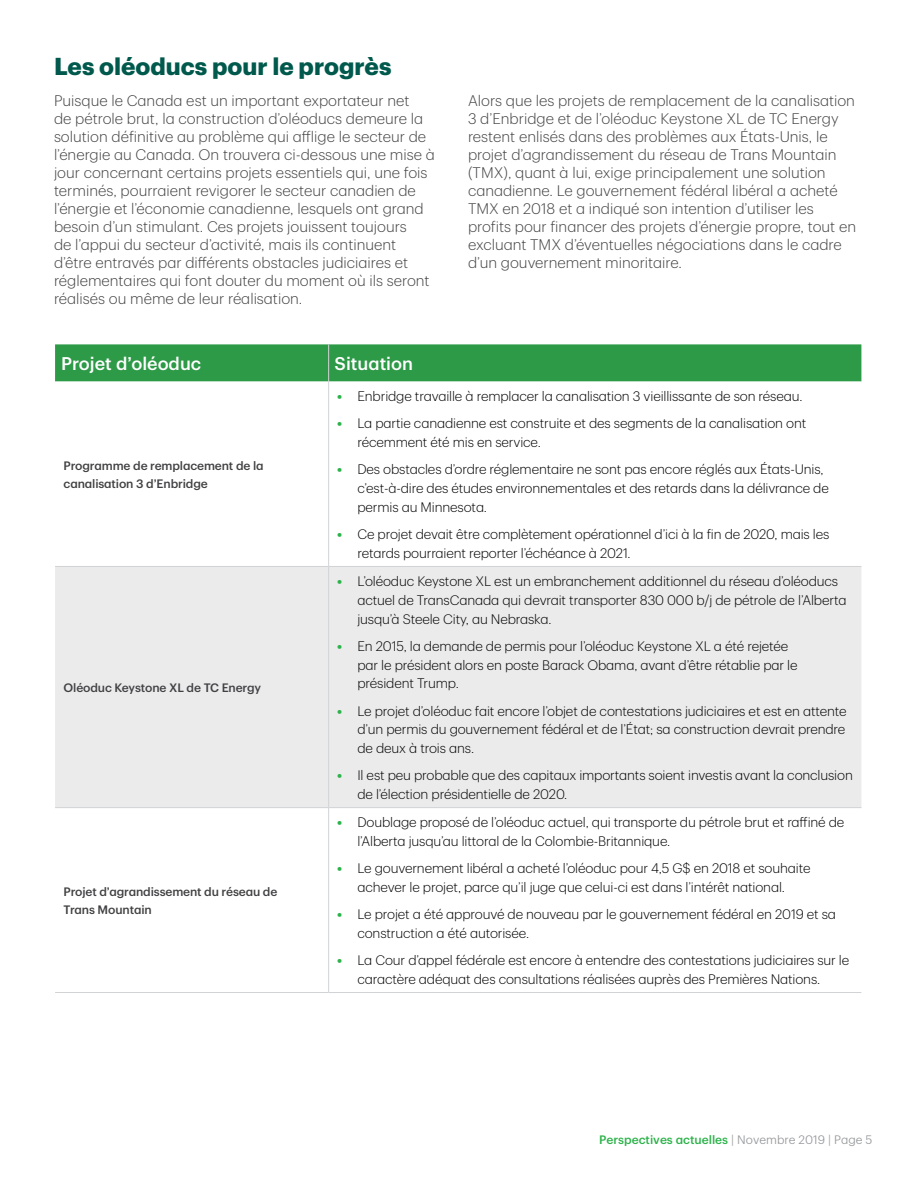
<style>
.page{position:relative;width:918px;height:1188px;background:#fff}
.page>*{position:absolute;margin:0;border:0;box-sizing:border-box;transform-origin:0 0}
.t1{font:700 24px "TD Graphik";color:#00594c}
.t2{font:500 18px "TD Graphik";color:#fff}
.t3{font:300 15px/18px "TD Graphik";color:#414042}
.t4{font:300 13.5px/18.8px "TD Graphik";letter-spacing:-.01em;color:#000}
.t5{font:500 12px/18px "TD Graphik";letter-spacing:-.01em;color:#414042}
.t6{font:500 12px "TD Graphik";color:#2cb34a}
.s1{font-weight:700;color:#2cb34a}
.s2{font-weight:300;color:#939598}
</style>
<div class="page">
<div style="left:55px;top:344px;width:806px;height:38px;background:#2d9a47"></div>
<div style="left:55px;top:567px;width:806px;height:240px;background:#ebebec"></div>
<hr style="left:328px;top:344px;width:1px;height:38px;background:#d1d3d4">
<hr style="left:328px;top:382px;width:1px;height:184px;background:#d1d3d4">
<hr style="left:328px;top:567px;width:1px;height:240px;background:#d1d3d4">
<hr style="left:328px;top:808px;width:1px;height:184px;background:#d1d3d4">
<hr style="left:55px;top:566px;width:274px;height:1px;background:#d1d3d4">
<hr style="left:329px;top:566px;width:532px;height:1px;background:#d1d3d4">
<hr style="left:55px;top:807px;width:274px;height:1px;background:#d1d3d4">
<hr style="left:329px;top:807px;width:532px;height:1px;background:#d1d3d4">
<hr style="left:55px;top:992px;width:274px;height:1px;background:#d1d3d4">
<hr style="left:329px;top:992px;width:532px;height:1px;background:#d1d3d4">
<h1 class="t1" style="left:54px;top:48px;width:339px">Les oléoducs pour le progrès</h1>
<p class="t3" style="left:54px;top:91px;width:382px">Puisque le Canada est un important exportateur net<br>de pétrole brut, la construction d’oléoducs demeure la solution définitive au problème qui afflige le secteur de l’énergie au Canada. On trouvera ci-dessous une mise à jour concernant certains projets essentiels qui, une fois terminés, pourraient revigorer le secteur canadien de l’énergie et l’économie canadienne, lesquels ont grand besoin d’un stimulant. Ces projets jouissent toujours<br>de l’appui du secteur d’activité, mais ils continuent d’être entravés par différents obstacles judiciaires et réglementaires qui font douter du moment où ils seront réalisés ou même de leur réalisation.</p>
<p class="t3" style="left:468px;top:91px;width:390px">Alors que les projets de remplacement de la canalisation 3 d’Enbridge et de l’oléoduc Keystone XL de TC Energy restent enlisés dans des problèmes aux États-Unis, le projet d’agrandissement du réseau de Trans Mountain (TMX), quant à lui, exige principalement une solution canadienne. Le gouvernement fédéral libéral a acheté TMX en 2018 et a indiqué son intention d’utiliser les profits pour financer des projets d’énergie propre, tout en excluant TMX d’éventuelles négociations dans le cadre d’un gouvernement minoritaire.</p>
<h2 class="t2" style="left:61px;top:350px;width:142px">Projet d’oléoduc</h2>
<h2 class="t2" style="left:335px;top:350px;width:80px">Situation</h2>
<p class="t5" style="left:64px;top:456px;width:202px">Programme de remplacement de la canalisation 3 d’Enbridge</p>
<p class="t5" style="left:64px;top:678px;width:199px">Oléoduc Keystone XL de TC Energy</p>
<p class="t5" style="left:64px;top:882px;width:215px">Projet d’agrandissement du réseau de<br>Trans Mountain</p>
<p class="t4" style="left:337px;top:386px;width:467px"><span class="s1">•</span> Enbridge travaille à remplacer la canalisation 3 vieillissante de son réseau.</p>
<p class="t4" style="left:357px;top:413px;width:450px;text-indent:-20px"><span class="s1">•</span> La partie canadienne est construite et des segments de la canalisation ont récemment été mis en service.</p>
<p class="t4" style="left:357px;top:459px;width:473px;text-indent:-20px"><span class="s1">•</span> Des obstacles d’ordre réglementaire ne sont pas encore réglés aux États-Unis, c’est-à-dire des études environnementales et des retards dans la délivrance de permis au Minnesota.</p>
<p class="t4" style="left:357px;top:524px;width:474px;text-indent:-20px"><span class="s1">•</span> Ce projet devait être complètement opérationnel d’ici à la fin de 2020, mais les retards pourraient reporter l’échéance à 2021.</p>
<p class="t4" style="left:357px;top:571px;width:491px;text-indent:-20px"><span class="s1">•</span> L’oléoduc Keystone XL est un embranchement additionnel du réseau d’oléoducs actuel de TransCanada qui devrait transporter 830 000 b/j de pétrole de l’Alberta jusqu’à Steele City, au Nebraska.</p>
<p class="t4" style="left:357px;top:636px;width:442px;text-indent:-20px"><span class="s1">•</span> En 2015, la demande de permis pour l’oléoduc Keystone XL a été rejetée par le président alors en poste Barack Obama, avant d’être rétablie par le président Trump.</p>
<p class="t4" style="left:357px;top:700px;width:491px;text-align:justify;text-indent:-20px"><span class="s1">•</span> Le projet d’oléoduc fait encore l’objet de contestations judiciaires et est en attente d’un permis du gouvernement fédéral et de l’État; sa construction devrait prendre de deux à trois ans.</p>
<p class="t4" style="left:357px;top:765px;width:497px;text-indent:-20px"><span class="s1">•</span> Il est peu probable que des capitaux importants soient investis avant la conclusion de l’élection présidentielle de 2020.</p>
<p class="t4" style="left:357px;top:812px;width:489px;text-indent:-20px"><span class="s1">•</span> Doublage proposé de l’oléoduc actuel, qui transporte du pétrole brut et raffiné de l’Alberta jusqu’au littoral de la Colombie-Britannique.</p>
<p class="t4" style="left:337px;top:858px;width:475px;text-align:center"><span class="s1">•</span> Le gouvernement libéral a acheté l’oléoduc pour 4,5 G$ en 2018 et souhaite achever le projet, parce qu’il juge que celui-ci est dans l’intérêt national.</p>
<p class="t4" style="left:357px;top:904px;width:480px;text-indent:-20px"><span class="s1">•</span> Le projet a été approuvé de nouveau par le gouvernement fédéral en 2019 et sa construction a été autorisée.</p>
<p class="t4" style="left:357px;top:950px;width:493px;text-indent:-20px"><span class="s1">•</span> La Cour d’appel fédérale est encore à entendre des contestations judiciaires sur le caractère adéquat des consultations réalisées auprès des Premières Nations.</p>
<p class="t6" style="left:599px;top:1131px;width:275px">Perspectives actuelles <span class="s2">| Novembre 2019 | Page 5</span></p>
</div>
